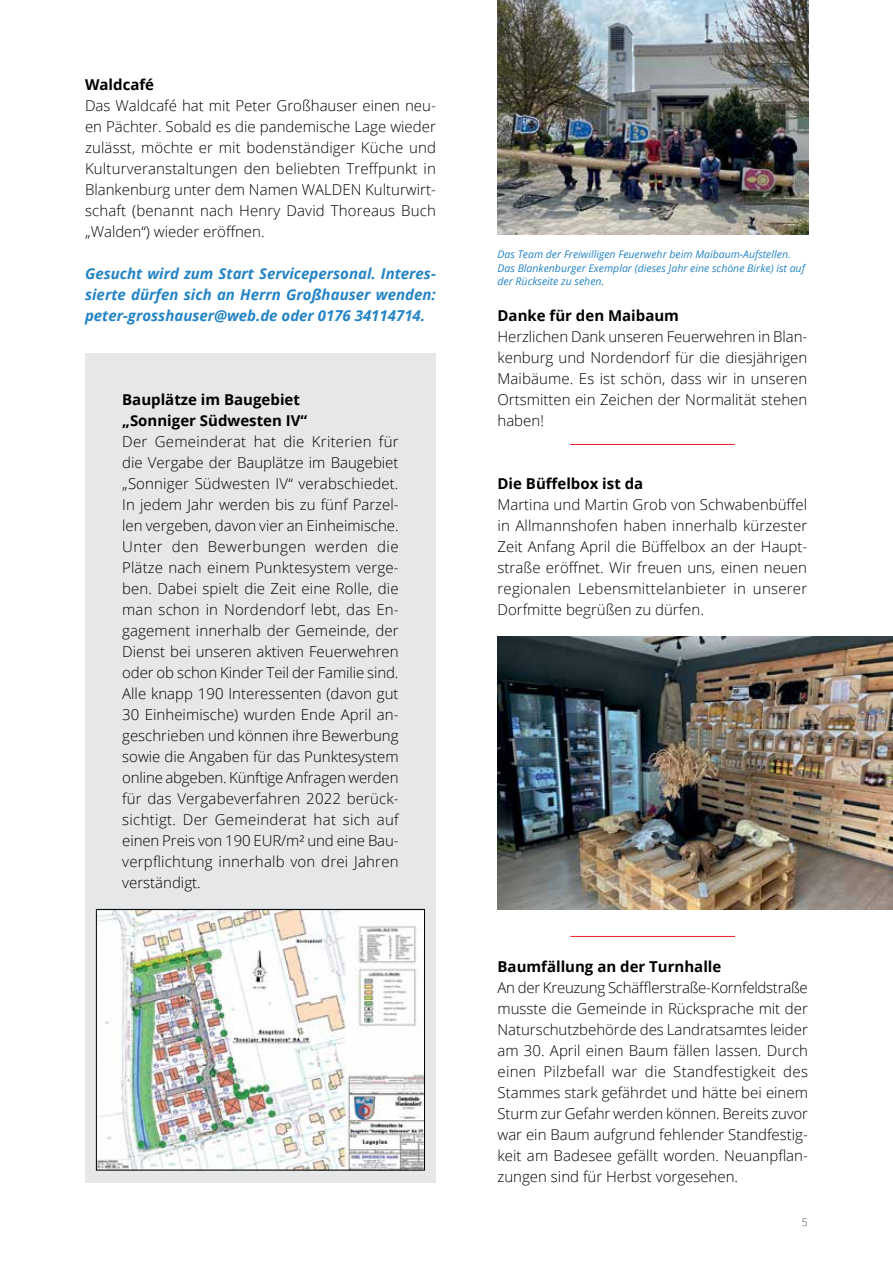
<style>
.page{position:relative;width:893px;height:1263px;background:#fff}
.page>*{position:absolute;margin:0;border:0;box-sizing:border-box;transform-origin:0 0}
.t1{font:300 15px/21px "Open Sans";color:#000;text-align:justify}
.t2{font:italic 700 15px/21px "Open Sans";color:#2484c6;text-align:justify}
.t3{font:700 15px/21px "Open Sans";color:#000}
.t4{font:italic 10.5px/13.5px "Open Sans";color:#2484c6}
.t5{font:300 10.5px "Open Sans";color:#4d4d4f}
</style>
<div class="page">
<div style="left:85px;top:353px;width:351px;height:829px;background:#e6e7e8"></div>
<hr style="left:570px;top:444px;width:165px;height:1px;background:#ed1d24">
<hr style="left:570px;top:936px;width:165px;height:1px;background:#ed1d24">
<img style="left:498px;top:0;width:310px;height:234px">
<img style="left:497px;top:636px;width:396px;height:273px">
<img style="left:98px;top:911px;width:325px;height:257px">
<div style="left:96px;top:909px;width:329px;height:261px;border:1px solid #000"></div>
<p class="t3" style="left:85px;top:74px;width:71px">Waldcafé</p>
<p class="t1" style="left:85px;top:95px;width:352px">Das Waldcafé hat mit Peter Großhauser einen neu&shy;en Pächter. Sobald es die pandemische Lage wieder zulässt, möchte er mit bodenständiger Küche und Kulturveranstaltungen den beliebten Treffpunkt in Blankenburg unter dem Namen WALDEN Kulturwirt&shy;schaft (benannt nach Henry David Thoreaus Buch „Walden“) wieder eröffnen.</p>
<p class="t2" style="left:85px;top:263px;width:352px">Gesucht wird zum Start Servicepersonal. Interes&shy;sierte dürfen sich an Herrn Großhauser wenden: peter-grosshauser@web.de oder 0176 34114714.</p>
<p class="t3" style="left:122px;top:389px;width:186px">Bauplätze im Baugebiet „Sonniger Südwesten IV“</p>
<p class="t1" style="left:122px;top:431px;width:278px">Der Gemeinderat hat die Kriterien für die Vergabe der Bauplätze im Baugebiet „Sonniger Südwesten IV“ verabschiedet.<br>In jedem Jahr werden bis zu fünf Parzel&shy;len vergeben, davon vier an Einheimische.<br>Unter den Bewerbungen werden die Plätze nach einem Punktesystem verge&shy;ben. Dabei spielt die Zeit eine Rolle, die man schon in Nordendorf lebt, das En&shy;gagement innerhalb der Gemeinde, der Dienst bei unseren aktiven Feuerwehren oder ob schon Kinder Teil der Familie sind.<br>Alle knapp 190 Interessenten (davon gut 30 Einheimische) wurden Ende April an&shy;geschrieben und können ihre Bewerbung sowie die Angaben für das Punktesystem online abgeben. Künftige Anfragen werden für das Vergabeverfahren 2022 berück&shy;sichtigt. Der Gemeinderat hat sich auf einen Preis von 190 EUR/m² und eine Bau&shy;verpflichtung innerhalb von drei Jahren verständigt.</p>
<p class="t4" style="left:497px;top:247px;width:309px">Das Team der Freiwilligen Feuerwehr beim Maibaum-Aufstellen.<br>Das Blankenburger Exemplar (dieses Jahr eine schöne Birke) ist auf der Rückseite zu sehen.</p>
<p class="t3" style="left:497px;top:305px;width:183px">Danke für den Maibaum</p>
<p class="t1" style="left:497px;top:326px;width:311px">Herzlichen Dank unseren Feuerwehren in Blan&shy;kenburg und Nordendorf für die diesjährigen Maibäume. Es ist schön, dass wir in unseren Ortsmitten ein Zeichen der Normalität stehen haben!</p>
<p class="t3" style="left:497px;top:473px;width:147px">Die Büffelbox ist da</p>
<p class="t1" style="left:497px;top:494px;width:311px">Martina und Martin Grob von Schwabenbüffel in Allmannshofen haben innerhalb kürzester Zeit Anfang April die Büffelbox an der Haupt&shy;straße eröffnet. Wir freuen uns, einen neuen regionalen Lebensmittelanbieter in unserer Dorfmitte begrüßen zu dürfen.</p>
<p class="t3" style="left:497px;top:956px;width:225px">Baumfällung an der Turnhalle</p>
<p class="t1" style="left:497px;top:977px;width:312px">An der Kreuzung Schäfflerstraße-Kornfeldstraße musste die Gemeinde in Rücksprache mit der Naturschutzbehörde des Landratsamtes leider am 30. April einen Baum fällen lassen. Durch einen Pilzbefall war die Standfestigkeit des Stammes stark gefährdet und hätte bei einem Sturm zur Gefahr werden können. Bereits zuvor war ein Baum aufgrund fehlender Standfestig&shy;keit am Badesee gefällt worden. Neuanpflan&shy;zungen sind für Herbst vorgesehen.</p>
<p class="t5" style="left:802px;top:1215px;width:7px">5</p>
</div>
